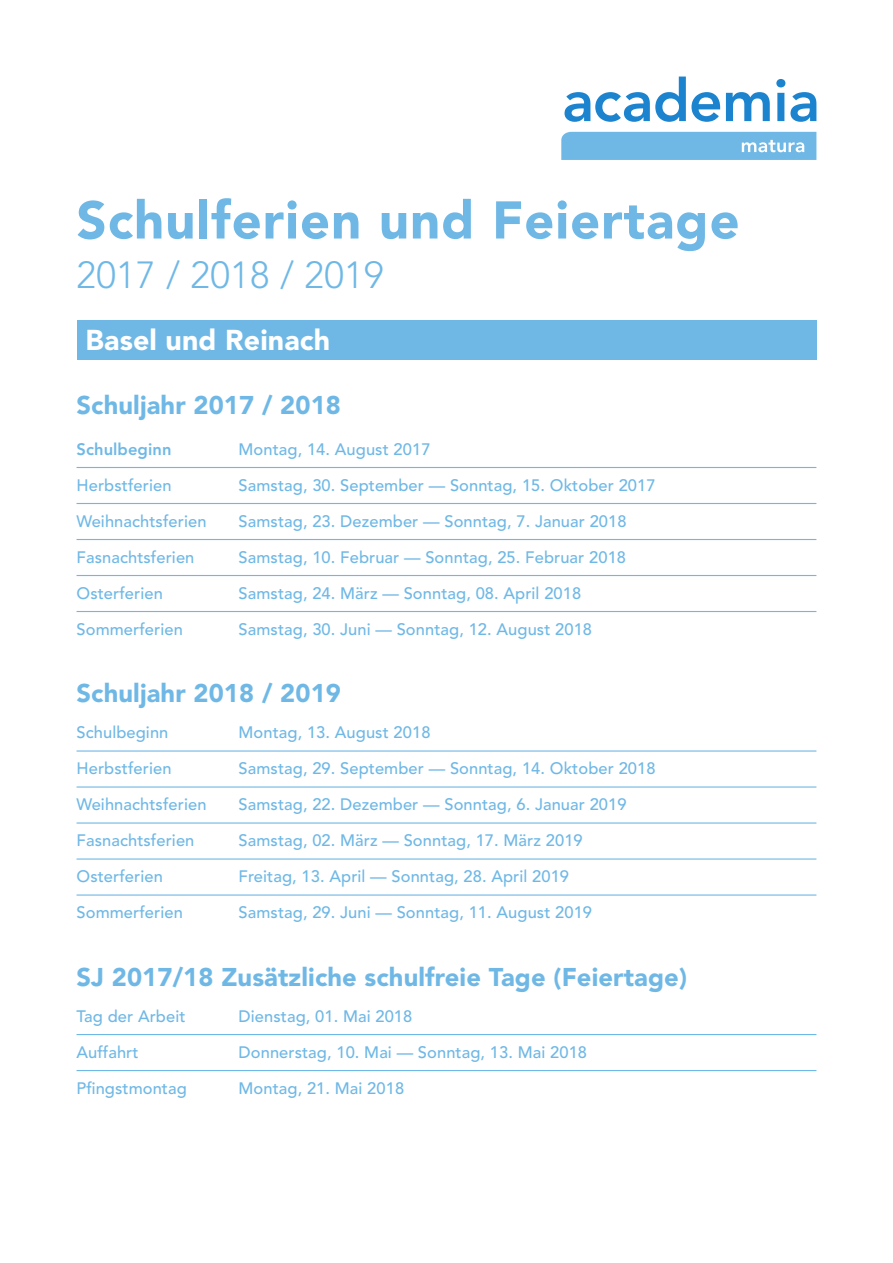
<style>
.page{position:relative;width:893px;height:1263px;background:#fff}
.page>*{position:absolute;margin:0;border:0;box-sizing:border-box;transform-origin:0 0}
.t1{font:900 52.5px "Avenir LT";letter-spacing:.02em;color:#6fb8e6}
.t2{font:300 37.5px "Avenir LT";letter-spacing:.01em;color:#6fb8e6}
.t3{font:900 28.5px "Avenir LT";letter-spacing:.005em;color:#fff}
.t4{font:900 25.5px "Avenir LT";letter-spacing:.005em;color:#6fb8e6}
.t5{font:500 16.5px "Avenir LT";letter-spacing:.005em;color:#6fb8e6}
.t6{font:800 16.5px "Avenir LT";letter-spacing:.005em;color:#6fb8e6}
</style>
<div class="page">
<hr style="left:77px;top:467px;width:739px;height:1px;background:#6fb8e6">
<hr style="left:77px;top:503px;width:739px;height:1px;background:#6fb8e6">
<hr style="left:77px;top:539px;width:739px;height:1px;background:#6fb8e6">
<hr style="left:77px;top:575px;width:739px;height:1px;background:#6fb8e6">
<hr style="left:77px;top:611px;width:739px;height:1px;background:#6fb8e6">
<hr style="left:77px;top:750px;width:739px;height:2px;background:#6fb8e6">
<hr style="left:77px;top:786px;width:739px;height:2px;background:#6fb8e6">
<hr style="left:77px;top:822px;width:739px;height:2px;background:#6fb8e6">
<hr style="left:77px;top:858px;width:739px;height:2px;background:#6fb8e6">
<hr style="left:77px;top:894px;width:739px;height:2px;background:#6fb8e6">
<hr style="left:77px;top:1034px;width:739px;height:1px;background:#6fb8e6">
<hr style="left:77px;top:1070px;width:739px;height:1px;background:#6fb8e6">
<div style="left:77px;top:320px;width:739px;height:40px;background:#6fb8e6"></div>
<svg style="left:564px;top:77px;width:156px;height:45px"></svg>
<svg style="left:726px;top:92px;width:44px;height:29px"></svg>
<svg style="left:776px;top:79px;width:40px;height:43px"></svg>
<svg style="left:561px;top:132px;width:255px;height:28px"></svg>
<h1 class="t1" style="left:77px;top:188px;width:665px">Schulferien und Feiertage</h1>
<h2 class="t2" style="left:77px;top:253px;width:309px">2017 / 2018 / 2019</h2>
<h3 class="t3" style="left:86px;top:323px;width:246px">Basel und Reinach</h3>
<h3 class="t4" style="left:77px;top:390px;width:266px">Schuljahr 2017 / 2018</h3>
<p class="t6" style="left:77px;top:439px;width:96px">Schulbeginn</p>
<p class="t5" style="left:239px;top:439px;width:193px">Montag, 14. August 2017</p>
<p class="t5" style="left:77px;top:475px;width:97px">Herbstferien</p>
<p class="t5" style="left:239px;top:475px;width:419px">Samstag, 30. September — Sonntag, 15. Oktober 2017</p>
<p class="t5" style="left:77px;top:511px;width:132px">Weihnachtsferien</p>
<p class="t5" style="left:239px;top:511px;width:390px">Samstag, 23. Dezember — Sonntag, 7. Januar 2018</p>
<p class="t5" style="left:77px;top:547px;width:119px">Fasnachtsferien</p>
<p class="t5" style="left:239px;top:547px;width:389px">Samstag, 10. Februar — Sonntag, 25. Februar 2018</p>
<p class="t5" style="left:77px;top:583px;width:88px">Osterferien</p>
<p class="t5" style="left:239px;top:583px;width:344px">Samstag, 24. März — Sonntag, 08. April 2018</p>
<p class="t5" style="left:77px;top:619px;width:108px">Sommerferien</p>
<p class="t5" style="left:239px;top:619px;width:355px">Samstag, 30. Juni — Sonntag, 12. August 2018</p>
<h3 class="t4" style="left:77px;top:678px;width:266px">Schuljahr 2018 / 2019</h3>
<p class="t5" style="left:77px;top:723px;width:93px">Schulbeginn</p>
<p class="t5" style="left:239px;top:723px;width:193px">Montag, 13. August 2018</p>
<p class="t5" style="left:77px;top:759px;width:97px">Herbstferien</p>
<p class="t5" style="left:239px;top:759px;width:419px">Samstag, 29. September — Sonntag, 14. Oktober 2018</p>
<p class="t5" style="left:77px;top:795px;width:132px">Weihnachtsferien</p>
<p class="t5" style="left:239px;top:795px;width:390px">Samstag, 22. Dezember — Sonntag, 6. Januar 2019</p>
<p class="t5" style="left:77px;top:831px;width:119px">Fasnachtsferien</p>
<p class="t5" style="left:239px;top:831px;width:346px">Samstag, 02. März — Sonntag, 17. März 2019</p>
<p class="t5" style="left:77px;top:867px;width:88px">Osterferien</p>
<p class="t5" style="left:239px;top:867px;width:332px">Freitag, 13. April — Sonntag, 28. April 2019</p>
<p class="t5" style="left:77px;top:903px;width:108px">Sommerferien</p>
<p class="t5" style="left:239px;top:903px;width:355px">Samstag, 29. Juni — Sonntag, 11. August 2019</p>
<h3 class="t4" style="left:77px;top:961px;width:612px">SJ 2017/18 Zusätzliche schulfreie Tage (Feiertage)</h3>
<p class="t5" style="left:77px;top:1006px;width:110px">Tag der Arbeit</p>
<p class="t5" style="left:239px;top:1006px;width:175px">Dienstag, 01. Mai 2018</p>
<p class="t5" style="left:77px;top:1042px;width:64px">Auffahrt</p>
<p class="t5" style="left:239px;top:1042px;width:350px">Donnerstag, 10. Mai — Sonntag, 13. Mai 2018</p>
<p class="t5" style="left:77px;top:1078px;width:112px">Pfingstmontag</p>
<p class="t5" style="left:239px;top:1078px;width:167px">Montag, 21. Mai 2018</p>
</div>
